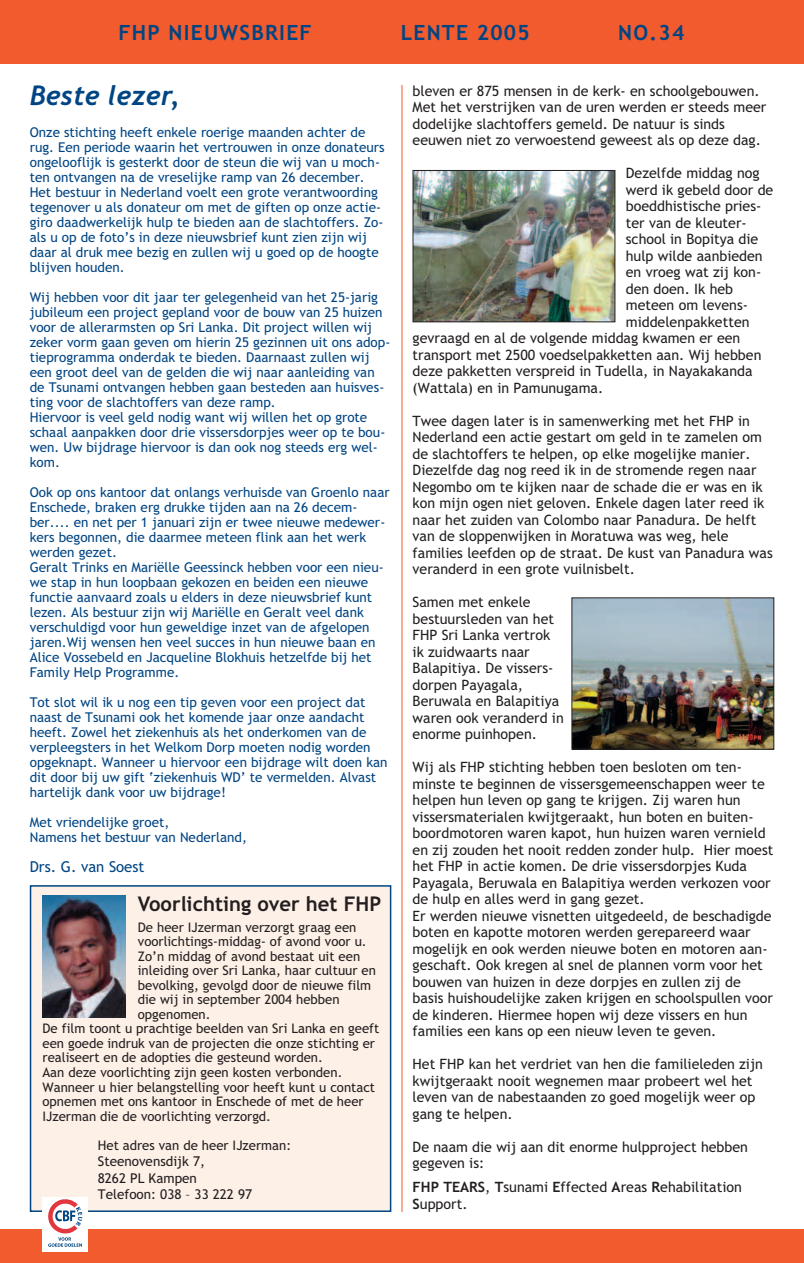
<style>
.page{position:relative;width:804px;height:1263px;background:#fff}
.page>*{position:absolute;margin:0;border:0;box-sizing:border-box;transform-origin:0 0}
.t1{font:italic 700 27px "Trebuchet";color:#004583}
.t2{font:700 21px "Trebuchet MS";letter-spacing:.06em;color:#004583}
.t3{font:700 20.25px "Trebuchet MS";color:#231f20}
.t4{font:15px "Trebuchet MS";color:#004583}
.t5{font:14.25px/16.5px "Trebuchet MS";color:#231f20}
.t6{font:13.5px/15px "Trebuchet MS";color:#004583}
.t7{font:13.5px/16.5px "Trebuchet MS";color:#231f20}
.t8{font:13.2px "Trebuchet MS";color:#231f20}
.s1{font-weight:700}
</style>
<div class="page">
<div style="left:0;top:0;width:804px;height:64px;background:#f15b2e"></div>
<hr style="left:401px;top:85px;width:1px;height:1127px;background:#f15b2e">
<div style="left:0;top:1229px;width:804px;height:34px;background:#f15b2e"></div>
<div style="left:31px;top:886px;width:359px;height:325px;background:#fdf0e7"></div>
<div style="left:30px;top:885px;width:361px;height:327px;border:2px solid #004583"></div>
<img style="left:42px;top:895px;width:84px;height:122px">
<div style="left:43px;top:1197px;width:45px;height:54px;background:#fff"></div>
<svg style="left:48px;top:1199px;width:34px;height:48px"></svg>
<img style="left:573px;top:599px;width:199px;height:149px">
<div style="left:571px;top:597px;width:203px;height:153px;border:1px solid #231f20"></div>
<img style="left:414px;top:172px;width:199px;height:148px">
<div style="left:412px;top:170px;width:203px;height:152px;border:1px solid #231f20"></div>
<h2 class="t2" style="left:118px;top:20px;width:195px">FHP NIEUWSBRIEF</h2>
<h2 class="t2" style="left:400px;top:20px;width:131px">LENTE 2005</h2>
<h2 class="t2" style="left:618px;top:20px;width:68px">NO.34</h2>
<h1 class="t1" style="left:30px;top:80px;width:151px">Beste lezer,</h1>
<p class="t6" style="left:30px;top:125px;width:356px">Onze stichting heeft enkele roerige maanden achter de rug. Een periode waarin het vertrouwen in onze donateurs ongelooflijk is gesterkt door de steun die wij van u moch&shy;ten ontvangen na de vreselijke ramp van 26 december.<br>Het bestuur in Nederland voelt een grote verantwoording tegenover u als donateur om met de giften op onze actie&shy;giro daadwerkelijk hulp te bieden aan de slachtoffers. Zo&shy;als u op de foto’s in deze nieuwsbrief kunt zien zijn wij daar al druk mee bezig en zullen wij u goed op de hoogte blijven houden.</p>
<p class="t6" style="left:30px;top:290px;width:362px">Wij hebben voor dit jaar ter gelegenheid van het 25-jarig jubileum een project gepland voor de bouw van 25 huizen voor de allerarmsten op Sri Lanka. Dit project willen wij zeker vorm gaan geven om hierin 25 gezinnen uit ons adop&shy;tieprogramma onderdak te bieden. Daarnaast zullen wij een groot deel van de gelden die wij naar aanleiding van de Tsunami ontvangen hebben gaan besteden aan huisves&shy;ting voor de slachtoffers van deze ramp.<br>Hiervoor is veel geld nodig want wij willen het op grote schaal aanpakken door drie vissersdorpjes weer op te bou&shy;wen. Uw bijdrage hiervoor is dan ook nog steeds erg wel&shy;kom.</p>
<p class="t6" style="left:30px;top:485px;width:361px">Ook op ons kantoor dat onlangs verhuisde van Groenlo naar Enschede, braken erg drukke tijden aan na 26 decem&shy;ber.... en net per 1 januari zijn er twee nieuwe medewer&shy;kers begonnen, die daarmee meteen flink aan het werk werden gezet.<br>Geralt Trinks en Mariëlle Geessinck hebben voor een nieu&shy;we stap in hun loopbaan gekozen en beiden een nieuwe functie aanvaard zoals u elders in deze nieuwsbrief kunt lezen. Als bestuur zijn wij Mariëlle en Geralt veel dank verschuldigd voor hun geweldige inzet van de afgelopen jaren.Wij wensen hen veel succes in hun nieuwe baan en Alice Vossebeld en Jacqueline Blokhuis hetzelfde bij het Family Help Programme.</p>
<p class="t6" style="left:30px;top:695px;width:359px">Tot slot wil ik u nog een tip geven voor een project dat naast de Tsunami ook het komende jaar onze aandacht heeft. Zowel het ziekenhuis als het onderkomen van de verpleegsters in het Welkom Dorp moeten nodig worden opgeknapt. Wanneer u hiervoor een bijdrage wilt doen kan dit door bij uw gift ‘ziekenhuis WD’ te vermelden. Alvast hartelijk dank voor uw bijdrage!</p>
<p class="t6" style="left:30px;top:815px;width:219px">Met vriendelijke groet,<br>Namens het bestuur van Nederland,</p>
<p class="t4" style="left:30px;top:858px;width:116px">Drs. G. van Soest</p>
<h3 class="t3" style="left:138px;top:893px;width:245px">Voorlichting over het FHP</h3>
<p class="t8" style="left:138px;top:919px;width:220px">De heer IJzerman verzorgt graag een</p>
<p class="t8" style="left:138px;top:934px;width:230px">voorlichtings-middag- of avond voor u.</p>
<p class="t8" style="left:138px;top:948px;width:224px">Zo’n middag of avond bestaat uit een</p>
<p class="t8" style="left:138px;top:963px;width:239px">inleiding over Sri Lanka, haar cultuur en</p>
<p class="t8" style="left:138px;top:977px;width:235px">bevolking, gevolgd door de nieuwe film</p>
<p class="t8" style="left:138px;top:992px;width:203px">die wij in september 2004 hebben</p>
<p class="t8" style="left:138px;top:1007px;width:74px">opgenomen.</p>
<p class="t8" style="left:43px;top:1021px;width:338px">De film toont u prachtige beelden van Sri Lanka en geeft</p>
<p class="t8" style="left:43px;top:1036px;width:334px">een goede indruk van de projecten die onze stichting er</p>
<p class="t8" style="left:43px;top:1050px;width:282px">realiseert en de adopties die gesteund worden.</p>
<p class="t8" style="left:43px;top:1065px;width:301px">Aan deze voorlichting zijn geen kosten verbonden.</p>
<p class="t8" style="left:43px;top:1079px;width:334px">Wanneer u hier belangstelling voor heeft kunt u contact</p>
<p class="t8" style="left:43px;top:1094px;width:323px">opnemen met ons kantoor in Enschede of met de heer</p>
<p class="t8" style="left:43px;top:1108px;width:230px">IJzerman die de voorlichting verzorgd.</p>
<p class="t8" style="left:98px;top:1137px;width:195px">Het adres van de heer IJzerman:</p>
<p class="t7" style="left:98px;top:1153px;width:156px">Steenovensdijk 7,<br>8262 PL Kampen<br>Telefoon: 038 – 33 222 97</p>
<p class="t5" style="left:412px;top:82px;width:355px">bleven er 875 mensen in de kerk- en schoolgebouwen.<br>Met het verstrijken van de uren werden er steeds meer dodelijke slachtoffers gemeld. De natuur is sinds eeuwen niet zo verwoestend geweest als op deze dag.</p>
<p class="t5" style="left:626px;top:165px;width:135px">Dezelfde middag nog</p>
<p class="t5" style="left:626px;top:181px;width:149px">werd ik gebeld door de</p>
<p class="t5" style="left:626px;top:198px;width:137px">boeddhistische pries-</p>
<p class="t5" style="left:626px;top:214px;width:122px">ter van de kleuter-</p>
<p class="t5" style="left:626px;top:231px;width:134px">school in Bopitya die</p>
<p class="t5" style="left:626px;top:247px;width:138px">hulp wilde aanbieden</p>
<p class="t5" style="left:626px;top:264px;width:137px">en vroeg wat zij kon-</p>
<p class="t5" style="left:626px;top:280px;width:109px">den doen. Ik heb</p>
<p class="t5" style="left:626px;top:297px;width:124px">meteen om levens-</p>
<p class="t5" style="left:626px;top:313px;width:125px">middelenpakketten</p>
<p class="t5" style="left:412px;top:330px;width:329px">gevraagd en al de volgende middag kwamen er een</p>
<p class="t5" style="left:412px;top:346px;width:350px">transport met 2500 voedselpakketten aan. Wij hebben</p>
<p class="t5" style="left:412px;top:363px;width:341px">deze pakketten verspreid in Tudella, in Nayakakanda</p>
<p class="t5" style="left:412px;top:379px;width:192px">(Wattala) en in Pamunugama.</p>
<p class="t5" style="left:412px;top:412px;width:362px">Twee dagen later is in samenwerking met het FHP in Nederland een actie gestart om geld in te zamelen om de slachtoffers te helpen, op elke mogelijke manier.<br>Diezelfde dag nog reed ik in de stromende regen naar Negombo om te kijken naar de schade die er was en ik kon mijn ogen niet geloven. Enkele dagen later reed ik naar het zuiden van Colombo naar Panadura. De helft van de sloppenwijken in Moratuwa was weg, hele families leefden op de straat. De kust van Panadura was veranderd in een grote vuilnisbelt.</p>
<p class="t5" style="left:412px;top:594px;width:153px">Samen met enkele bestuursleden van het<br>FHP Sri Lanka vertrok ik zuidwaarts naar<br>Balapitiya. De vissers&shy;dorpen Payagala,<br>Beruwala en Balapitiya waren ook veranderd in enorme puinhopen.</p>
<p class="t5" style="left:412px;top:759px;width:362px">Wij als FHP stichting hebben toen besloten om ten&shy;minste te beginnen de vissersgemeenschappen weer te helpen hun leven op gang te krijgen. Zij waren hun vissersmaterialen kwijtgeraakt, hun boten en buiten&shy;boordmotoren waren kapot, hun huizen waren vernield en zij zouden het nooit redden zonder hulp. Hier moest het FHP in actie komen. De drie vissersdorpjes Kuda Payagala, Beruwala en Balapitiya werden verkozen voor de hulp en alles werd in gang gezet.<br>Er werden nieuwe visnetten uitgedeeld, de beschadigde boten en kapotte motoren werden gerepareerd waar mogelijk en ook werden nieuwe boten en motoren aan&shy;geschaft. Ook kregen al snel de plannen vorm voor het bouwen van huizen in deze dorpjes en zullen zij de basis huishoudelijke zaken krijgen en schoolspullen voor de kinderen. Hiermee hopen wij deze vissers en hun families een kans op een nieuw leven te geven.</p>
<p class="t5" style="left:412px;top:1056px;width:352px">Het FHP kan het verdriet van hen die familieleden zijn kwijtgeraakt nooit wegnemen maar probeert wel het leven van de nabestaanden zo goed mogelijk weer op gang te helpen.</p>
<p class="t5" style="left:412px;top:1138px;width:337px">De naam die wij aan dit enorme hulpproject hebben gegeven is:</p>
<p class="t5" style="left:412px;top:1179px;width:331px"><span class="s1">FHP TEARS</span>, <span class="s1">T</span>sunami <span class="s1">E</span>ffected <span class="s1">A</span>reas <span class="s1">R</span>ehabilitation<br><span class="s1">S</span>upport.</p>
</div>
